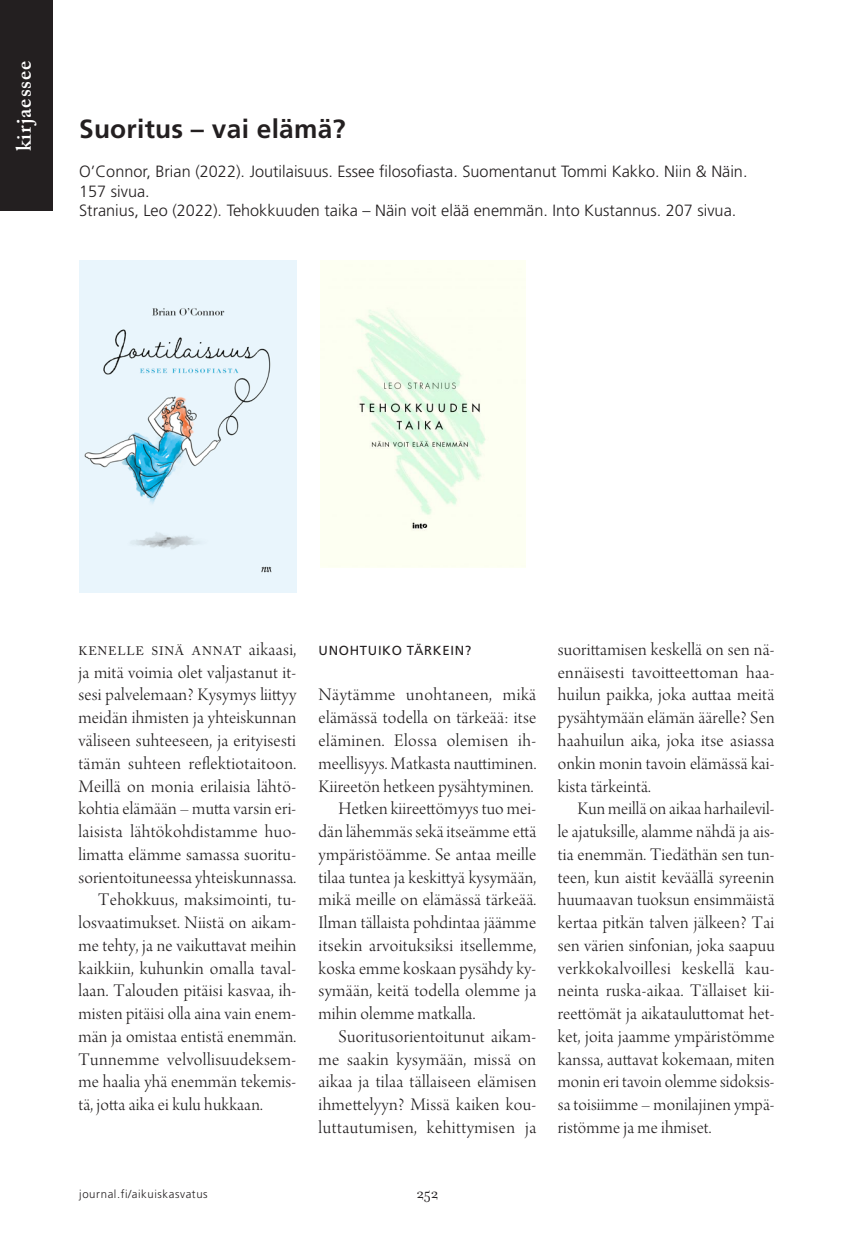
<style>
.page{position:relative;width:859px;height:1241px;background:#fff}
.page>*{position:absolute;margin:0;border:0;box-sizing:border-box;transform-origin:0 0}
.Kirja-arviot___otsik{font:700 26.25px "Frutiger LT Std";letter-spacing:.01em;color:#231f20}
.vinjetti{font:600 21px "Adobe Caslon Pro";color:#fff}
.leipis_sis{font:18.72px/22.8px "Arno Pro Light Display";letter-spacing:.01em;color:#231f20;text-align:justify}
.leipis{font:18.72px/22.8px "Arno Pro Light Display";letter-spacing:.01em;color:#231f20;text-align:justify}
.Kirja-arviot___nimi{font:300 16.28px/19.6px "Frutiger LT Std";color:#231f20}
.t1{font:15.75px "Filosofia OT";color:#231f20}
.väliotsikko_rivin_en{font:13.12px "Frutiger LT Std";letter-spacing:.05em;color:#231f20}
.leipis-2{font:12.25px "Adobe Caslon Pro";letter-spacing:.06em;color:#231f20}
.t2{font:300 11.38px "Frutiger LT Std";letter-spacing:.05em;color:#231f20}
.s1{font-family:"Arno Pro Light Display";font-size:18.72px}
</style>
<div class="page">
<div style="left:0;top:0;width:53px;height:211px;background:#231f20"></div>
<img style="left:320px;top:260px;width:205px;height:307px">
<img style="left:79px;top:260px;width:217px;height:332px">
<p class="vinjetti" style="left:11px;top:151px;width:92px;rotate:-90deg">kirjaessee</p>
<p class="Kirja-arviot___otsik" style="left:79px;top:113px;width:268px">Suoritus – vai elämä?</p>
<p class="Kirja-arviot___nimi" style="left:79px;top:162px;width:669px">O’Connor, Brian (2022). Joutilaisuus. Essee filosofiasta. Suomentanut Tommi Kakko. Niin &amp; Näin.<br>157 sivua.</p>
<p class="Kirja-arviot___nimi" style="left:79px;top:201px;width:658px">Stranius, Leo (2022). Tehokkuuden taika – Näin voit elää enemmän. Into Kustannus. 207 sivua.</p>
<p class="leipis-2" style="left:78px;top:643px;width:219px">KENELLE SINÄ ANNAT <span class="s1">aikaasi,</span></p>
<p class="leipis" style="left:78px;top:662px;width:219px">ja mitä voimia olet valjastanut it&shy;sesi palvelemaan? Kysymys liittyy meidän ihmisten ja yhteiskunnan väliseen suhteeseen, ja erityisesti tämän suhteen reflektiotaitoon.<br>Meillä on monia erilaisia lähtö&shy;kohtia elämään – mutta varsin eri&shy;laisista lähtökohdistamme huo&shy;limatta elämme samassa suoritu&shy;sorientoituneessa yhteiskunnassa.</p>
<p class="leipis_sis" style="left:78px;top:889px;width:219px;text-indent:20px">Tehokkuus, maksimointi, tu&shy;losvaatimukset. Niistä on aikam&shy;me tehty, ja ne vaikuttavat meihin kaikkiin, kuhunkin omalla taval&shy;laan. Talouden pitäisi kasvaa, ih&shy;misten pitäisi olla aina vain enem&shy;män ja omistaa entistä enemmän.<br>Tunnemme velvollisuudeksem&shy;me haalia yhä enemmän tekemis&shy;tä, jotta aika ei kulu hukkaan.</p>
<p class="väliotsikko_rivin_en" style="left:318px;top:642px;width:154px">UNOHTUIKO TÄRKEIN?</p>
<p class="leipis" style="left:318px;top:684px;width:219px">Näytämme unohtaneen, mikä elämässä todella on tärkeää: itse eläminen. Elossa olemisen ih&shy;meellisyys. Matkasta nauttiminen.<br>Kiireetön hetkeen pysähtyminen.</p>
<p class="leipis_sis" style="left:318px;top:798px;width:219px;text-indent:20px">Hetken kiireettömyys tuo mei&shy;dän lähemmäs sekä itseämme että ympäristöämme. Se antaa meille tilaa tuntea ja keskittyä kysymään, mikä meille on elämässä tärkeää.<br>Ilman tällaista pohdintaa jäämme itsekin arvoituksiksi itsellemme, koska emme koskaan pysähdy ky&shy;symään, keitä todella olemme ja mihin olemme matkalla.</p>
<p class="leipis_sis" style="left:318px;top:1026px;width:219px;text-indent:20px">Suoritusorientoitunut aikam&shy;me saakin kysymään, missä on aikaa ja tilaa tällaiseen elämisen ihmettelyyn? Missä kaiken kou&shy;luttautumisen, kehittymisen ja</p>
<p class="t2" style="left:79px;top:1187px;width:130px">journal.fi/aikuiskasvatus</p>
<p class="t1" style="left:416px;top:1183px;width:23px">252</p>
<p class="leipis_sis" style="left:557px;top:639px;width:218px">suorittamisen keskellä on sen nä&shy;ennäisesti tavoitteettoman haa&shy;huilun paikka, joka auttaa meitä pysähtymään elämän äärelle? Sen haahuilun aika, joka itse asiassa onkin monin tavoin elämässä kai&shy;kista tärkeintä.</p>
<p class="leipis_sis" style="left:557px;top:798px;width:218px;text-indent:20px">Kun meillä on aikaa harhailevil&shy;le ajatuksille, alamme nähdä ja ais&shy;tia enemmän. Tiedäthän sen tun&shy;teen, kun aistit keväällä syreenin huumaavan tuoksun ensimmäistä kertaa pitkän talven jälkeen? Tai sen värien sinfonian, joka saapuu verkkokalvoillesi keskellä kau&shy;neinta ruska-aikaa. Tällaiset kii&shy;reettömät ja aikatauluttomat het&shy;ket, joita jaamme ympäristömme kanssa, auttavat kokemaan, miten monin eri tavoin olemme sidoksis&shy;sa toisiimme – monilajinen ympä&shy;ristömme ja me ihmiset.</p>
</div>
